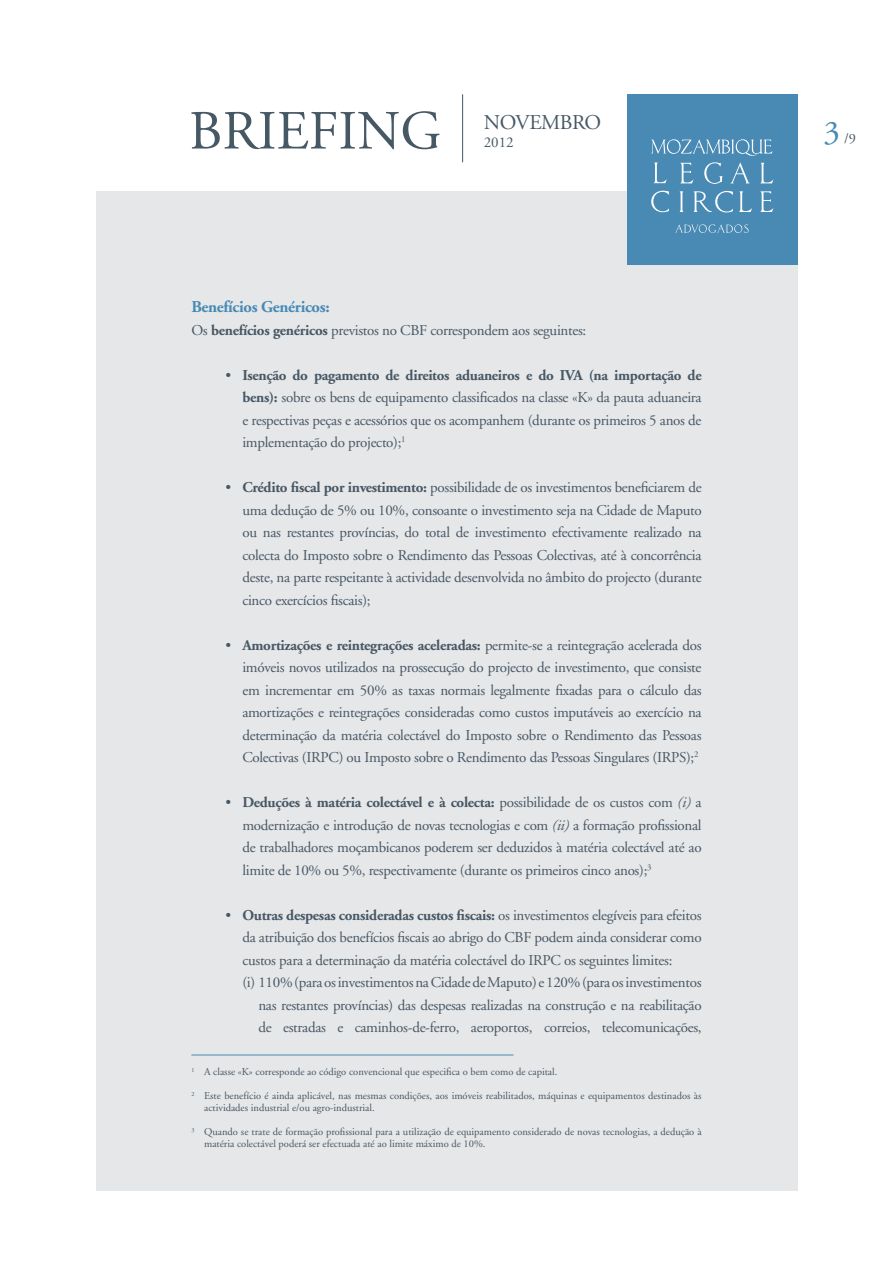
<style>
.page{position:relative;width:893px;height:1263px;background:#fff}
.page>*{position:absolute;margin:0;border:0;box-sizing:border-box;transform-origin:0 0}
.t1{font:55.2px "Adobe Garamond";color:#475865}
.t2{font:33px "Adobe Garamond";color:#488ab4}
.t3{font:21px "Adobe Garamond";letter-spacing:-.02em;color:#475865}
.t4{font:700 16.5px "Adobe Garamond";letter-spacing:-.02em;color:#488ab4}
.t5{font:15px/22.5px "Adobe Garamond";letter-spacing:-.02em;color:#475865;text-align:justify}
.t6{font:700 15px "Adobe Garamond";letter-spacing:-.02em;color:#475865}
.t7{font:14.25px "Adobe Garamond";color:#475865}
.t8{font:10.5px/12px "Adobe Garamond";color:#475865}
.s1{font-weight:700}
.s2{font-style:italic}
.s3{font-weight:400}
</style>
<div class="page">
<div style="left:96px;top:191px;width:701px;height:1000px;background:#e6e7e9"></div>
<hr style="left:462px;top:94px;width:1px;height:68px;background:#475865">
<div style="left:627px;top:94px;width:170px;height:170px;background:#488ab4"></div>
<svg style="left:651px;top:139px;width:122px;height:17px"></svg>
<svg style="left:680px;top:163px;width:13px;height:20px"></svg>
<svg style="left:704px;top:162px;width:19px;height:22px"></svg>
<svg style="left:731px;top:162px;width:18px;height:21px"></svg>
<svg style="left:761px;top:163px;width:12px;height:20px"></svg>
<svg style="left:654px;top:163px;width:13px;height:20px"></svg>
<svg style="left:680px;top:191px;width:3px;height:21px"></svg>
<svg style="left:694px;top:191px;width:39px;height:21px"></svg>
<svg style="left:739px;top:191px;width:13px;height:21px"></svg>
<svg style="left:760px;top:191px;width:13px;height:21px"></svg>
<svg style="left:651px;top:191px;width:18px;height:21px"></svg>
<svg style="left:675px;top:224px;width:74px;height:9px"></svg>
<hr style="left:191px;top:1054px;width:322px;height:1px;background:#488ab4">
<h1 class="t1" style="left:189px;top:101px;width:184px">Briefing</h1>
<h3 class="t3" style="left:484px;top:111px;width:119px">NOVEMBRO</h3>
<p class="t5" style="left:484px;top:131px;width:31px">2012</p>
<p class="t4" style="left:191px;top:298px;width:140px">Benefícios Genéricos:</p>
<p class="t5" style="left:191px;top:319px;width:396px">Os <span class="s1">benefícios genéricos</span> previstos no CBF correspondem aos seguintes:</p>
<p class="t5" style="left:242px;top:364px;width:461px;text-indent:-17px">• <span class="s1">Isenção do pagamento de direitos aduaneiros e do IVA (na importação de bens):</span> sobre os bens de equipamento classificados na classe «K» da pauta aduaneira e respectivas peças e acessórios que os acompanhem (durante os primeiros 5 anos de implementação do projecto);<sup>1</sup></p>
<p class="t5" style="left:242px;top:476px;width:461px;text-indent:-17px">• <span class="s1">Crédito fiscal por investimento:</span> possibilidade de os investimentos beneficiarem de uma dedução de 5% ou 10%, consoante o investimento seja na Cidade de Maputo ou nas restantes províncias, do total de investimento efectivamente realizado na colecta do Imposto sobre o Rendimento das Pessoas Colectivas, até à concorrência deste, na parte respeitante à actividade desenvolvida no âmbito do projecto (durante cinco exercícios fiscais);</p>
<p class="t5" style="left:242px;top:634px;width:461px;text-indent:-17px">• <span class="s1">Amortizações e reintegrações aceleradas:</span> permite-se a reintegração acelerada dos imóveis novos utilizados na prossecução do projecto de investimento, que consiste em incrementar em 50% as taxas normais legalmente fixadas para o cálculo das amortizações e reintegrações consideradas como custos imputáveis ao exercício na determinação da matéria colectável do Imposto sobre o Rendimento das Pessoas Colectivas (IRPC) ou Imposto sobre o Rendimento das Pessoas Singulares (IRPS);<sup>2</sup></p>
<p class="t5" style="left:242px;top:791px;width:461px;text-indent:-17px">• <span class="s1">Deduções à matéria colectável e à colecta:</span> possibilidade de os custos com <span class="s2">(i)</span> a modernização e introdução de novas tecnologias e com <span class="s2">(ii)</span> a formação profissional de trabalhadores moçambicanos poderem ser deduzidos à matéria colectável até ao limite de 10% ou 5%, respectivamente (durante os primeiros cinco anos);<sup>3</sup></p>
<p class="t6" style="left:225px;top:907px;width:478px"><span class="s3">•</span> Outras despesas consideradas custos fiscais: <span class="s3">os investimentos elegíveis para efeitos</span></p>
<p class="t5" style="left:242px;top:926px;width:461px">da atribuição dos benefícios fiscais ao abrigo do CBF podem ainda considerar como</p>
<p class="t5" style="left:242px;top:949px;width:431px">custos para a determinação da matéria colectável do IRPC os seguintes limites:</p>
<p class="t5" style="left:242px;top:971px;width:461px">(i) 110% (para os investimentos na Cidade de Maputo) e 120% (para os investimentos</p>
<p class="t5" style="left:258px;top:994px;width:445px">nas restantes províncias) das despesas realizadas na construção e na reabilitação</p>
<p class="t5" style="left:258px;top:1016px;width:445px">de estradas e caminhos-de-ferro, aeroportos, correios, telecomunicações,</p>
<p class="t8" style="left:191px;top:1066px;width:368px"><sup>1</sup> A classe «K» corresponde ao código convencional que especifica o bem como de capital.</p>
<p class="t8" style="left:204px;top:1090px;width:499px;text-indent:-13px"><sup>2</sup> Este benefício é ainda aplicável, nas mesmas condições, aos imóveis reabilitados, máquinas e equipamentos destinados às actividades industrial e/ou agro-industrial.</p>
<p class="t8" style="left:204px;top:1126px;width:499px;text-indent:-13px"><sup>3</sup> Quando se trate de formação profissional para a utilização de equipamento considerado de novas tecnologias, a dedução à matéria colectável poderá ser efectuada até ao limite máximo de 10%.</p>
<h2 class="t2" style="left:823px;top:115px;width:18px">3</h2>
<p class="t7" style="left:844px;top:131px;width:13px">/9</p>
</div>
